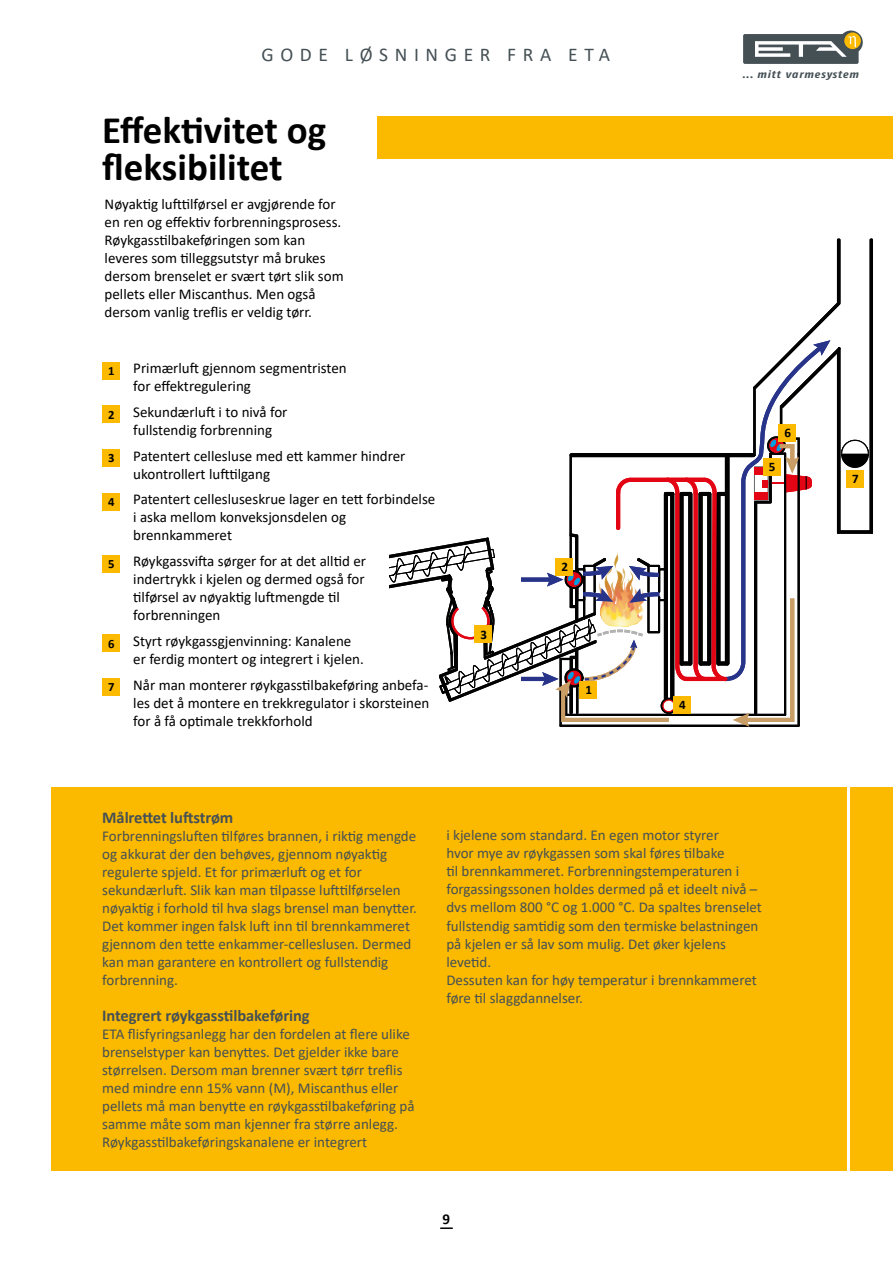
<style>
.page{position:relative;width:893px;height:1263px;background:#fff}
.page>*{position:absolute;margin:0;border:0;box-sizing:border-box;transform-origin:0 0}
.t1{font:700 39px/37.5px "Calibri";color:#000}
.t2{font:19.5px "Calibri";letter-spacing:.34em;color:#455055}
.t3{font:700 16.5px "Calibri";letter-spacing:-.005em;color:#455055}
.t4{font:15px/18px "Calibri";color:#455055}
.t5{font:15px/18px "Calibri";color:#000}
.t6{font:700 15px "Calibri";color:#000}
.t7{font:700 13.05px "Calibri";color:#000}
.t8{font:italic 700 10.5px "Fago Co";letter-spacing:.055em;color:#455055;scale:1.24 1}
</style>
<div class="page">
<svg style="left:441px;top:1227px;width:11px;height:2px"></svg>
<div style="left:51px;top:787px;width:795px;height:383px;background:#fbb900"></div>
<div style="left:850px;top:787px;width:43px;height:383px;background:#fbb900"></div>
<div style="left:377px;top:116px;width:516px;height:42px;background:#fbb900"></div>
<svg style="left:389px;top:238px;width:484px;height:489px"></svg>
<div style="left:579px;top:681px;width:18px;height:17px;background:#fbb900"></div>
<div style="left:555px;top:558px;width:18px;height:18px;background:#fbb900"></div>
<div style="left:474px;top:626px;width:18px;height:17px;background:#fbb900"></div>
<div style="left:763px;top:458px;width:17px;height:18px;background:#fbb900"></div>
<div style="left:673px;top:696px;width:18px;height:18px;background:#fbb900"></div>
<div style="left:778px;top:424px;width:18px;height:18px;background:#fbb900"></div>
<div style="left:846px;top:470px;width:18px;height:18px;background:#fbb900"></div>
<svg style="left:743px;top:31px;width:120px;height:33px"></svg>
<div style="left:103px;top:362px;width:17px;height:17px;background:#fbb900"></div>
<div style="left:103px;top:406px;width:17px;height:17px;background:#fbb900"></div>
<div style="left:103px;top:449px;width:17px;height:18px;background:#fbb900"></div>
<div style="left:103px;top:493px;width:17px;height:17px;background:#fbb900"></div>
<div style="left:103px;top:555px;width:17px;height:17px;background:#fbb900"></div>
<div style="left:103px;top:635px;width:17px;height:17px;background:#fbb900"></div>
<div style="left:103px;top:678px;width:17px;height:18px;background:#fbb900"></div>
<h2 class="t2" style="left:261px;top:41px;width:350px">GODE LØSNINGER FRA ETA</h2>
<h1 class="t1" style="left:102px;top:110px;width:225px">Effektivitet og fleksibilitet</h1>
<p class="t5" style="left:105px;top:195px;width:240px">Nøyaktig lufttilførsel er avgjørende for en ren og effektiv forbrenningsprosess.<br>Røykgasstilbakeføringen som kan leveres som tilleggsutstyr må brukes dersom brenselet er svært tørt slik som pellets eller Miscanthus. Men også dersom vanlig treflis er veldig tørr.</p>
<p class="t5" style="left:133px;top:359px;width:215px;text-indent:-25px"><sub>1</sub> Primærluft gjennom segmentristen for effektregulering</p>
<p class="t5" style="left:133px;top:402px;width:156px;text-indent:-25px"><sub>2</sub> Sekundærluft i to nivå for fullstendig forbrenning</p>
<p class="t5" style="left:133px;top:446px;width:274px;text-indent:-25px"><sub>3</sub> Patentert cellesluse med ett kammer hindrer ukontrollert lufttilgang</p>
<p class="t5" style="left:133px;top:490px;width:304px;text-indent:-25px"><sub>4</sub> Patentert cellesluseskrue lager en tett forbindelse i aska mellom konveksjonsdelen og brennkammeret</p>
<p class="t5" style="left:133px;top:552px;width:234px;text-indent:-25px"><sub>5</sub> Røykgassvifta sørger for at det alltid er indertrykk i kjelen og dermed også for tilførsel av nøyaktig luftmengde til forbrenningen</p>
<p class="t5" style="left:133px;top:631px;width:232px;text-indent:-25px"><sub>6</sub> Styrt røykgassgjenvinning: Kanalene er ferdig montert og integrert i kjelen.</p>
<p class="t5" style="left:133px;top:675px;width:298px;text-align:justify;text-indent:-25px"><sub>7</sub> Når man monterer røykgasstilbakeføring anbefa&shy;les det å montere en trekkregulator i skorsteinen for å få optimale trekkforhold</p>
<p class="t7" style="left:480px;top:625px;width:8px">3</p>
<p class="t7" style="left:561px;top:558px;width:8px">2</p>
<p class="t7" style="left:585px;top:680px;width:8px">1</p>
<p class="t8" style="left:742px;top:68px;width:96px">... mitt varmesystem</p>
<p class="t7" style="left:784px;top:423px;width:8px">6</p>
<p class="t7" style="left:769px;top:457px;width:8px">5</p>
<p class="t7" style="left:852px;top:470px;width:8px">7</p>
<p class="t7" style="left:679px;top:695px;width:8px">4</p>
<p class="t3" style="left:102px;top:806px;width:133px">Målrettet luftstrøm</p>
<p class="t4" style="left:102px;top:827px;width:316px">Forbrenningsluften tilføres brannen, i riktig mengde og akkurat der den behøves, gjennom nøyaktig regulerte spjeld. Et for primærluft og et for sekundærluft. Slik kan man tilpasse lufttilførselen nøyaktig i forhold til hva slags brensel man benytter.<br>Det kommer ingen falsk luft inn til brennkammeret gjennom den tette enkammer-celleslusen. Dermed kan man garantere en kontrollert og fullstendig forbrenning.</p>
<p class="t3" style="left:102px;top:1004px;width:209px">Integrert røykgasstilbakeføring</p>
<p class="t4" style="left:102px;top:1025px;width:314px">ETA flisfyringsanlegg har den fordelen at flere ulike brenselstyper kan benyttes. Det gjelder ikke bare størrelsen. Dersom man brenner svært tørr treflis med mindre enn 15% vann (M), Miscanthus eller pellets må man benytte en røykgasstilbakeføring på samme måte som man kjenner fra større anlegg.<br>Røykgasstilbakeføringskanalene er integrert</p>
<p class="t4" style="left:446px;top:826px;width:317px">i kjelene som standard. En egen motor styrer<br>hvor mye av røykgassen som skal føres tilbake<br>til brennkammeret. Forbrenningstemperaturen i forgassingssonen holdes dermed på et ideelt nivå – dvs mellom 800 °C og 1.000 °C. Da spaltes brenselet fullstendig samtidig som den termiske belastningen på kjelen er så lav som mulig. Det øker kjelens levetid.<br>Dessuten kan for høy temperatur i brennkammeret føre til slaggdannelser.</p>
<p class="t6" style="left:443px;top:1208px;width:9px">9</p>
</div>
